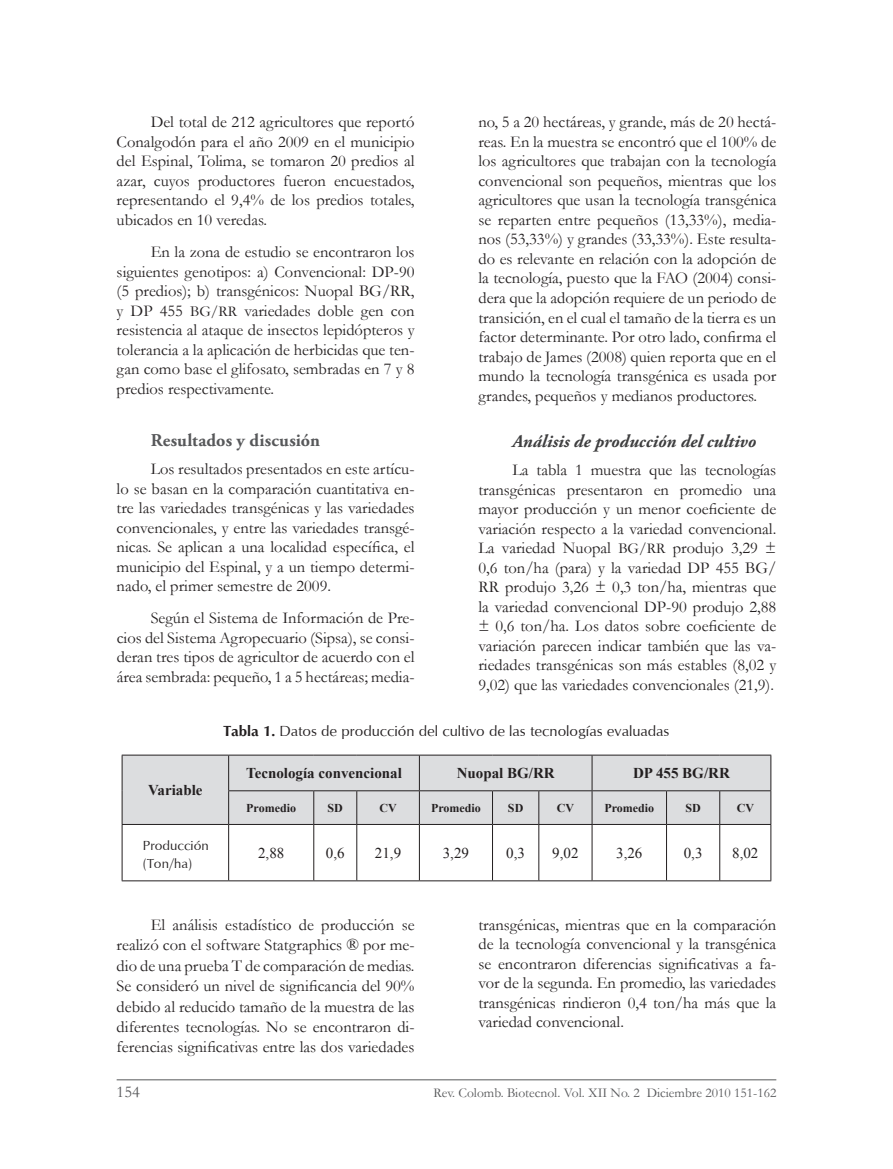
<style>
.page{position:relative;width:893px;height:1169px;background:#fff}
.page>*{position:absolute;margin:0;border:0;box-sizing:border-box;transform-origin:0 0}
.t1{font:italic 700 18px "Adobe Garamond Pro";color:#3e3e3f}
.t2{font:700 18px "Adobe Garamond Pro";letter-spacing:.01em;color:#57585a}
.t3{font:16.5px/19.5px "Garamond";color:#231f20;text-align:justify}
.t4{font:16.5px "Garamond";color:#57585a}
.t5{font:15px "Optimum";color:#231f20}
.t6{font:700 15px "Times New Roman";color:#231f20}
.t7{font:15px "Times New Roman";color:#231f20}
.t8{font:13.5px "Garamond";color:#57585a}
.t9{font:13.5px/18px "Optimum";color:#231f20}
.t10{font:700 12px "Times New Roman";color:#231f20}
.s1{font-size:15px}
.s2{font-weight:700}
</style>
<div class="page">
<hr style="left:117px;top:1079px;width:659px;height:1px;background:#57585a">
<div style="left:123px;top:755px;width:647px;height:69px;background:#dcdddf"></div>
<hr style="left:122px;top:754px;width:106px;height:1px;background:#231f20">
<hr style="left:122px;top:755px;width:1px;height:35px;background:#231f20">
<hr style="left:228px;top:754px;width:85px;height:1px;background:#231f20">
<hr style="left:228px;top:755px;width:1px;height:35px;background:#231f20">
<hr style="left:313px;top:754px;width:43px;height:1px;background:#231f20">
<hr style="left:356px;top:754px;width:63px;height:1px;background:#231f20">
<hr style="left:419px;top:754px;width:73px;height:1px;background:#231f20">
<hr style="left:419px;top:755px;width:1px;height:35px;background:#231f20">
<hr style="left:492px;top:754px;width:46px;height:1px;background:#231f20">
<hr style="left:538px;top:754px;width:53px;height:1px;background:#231f20">
<hr style="left:591px;top:754px;width:75px;height:1px;background:#231f20">
<hr style="left:591px;top:755px;width:1px;height:35px;background:#231f20">
<hr style="left:666px;top:754px;width:53px;height:1px;background:#231f20">
<hr style="left:719px;top:754px;width:52px;height:1px;background:#231f20">
<hr style="left:770px;top:755px;width:1px;height:35px;background:#231f20">
<hr style="left:122px;top:790px;width:1px;height:34px;background:#231f20">
<hr style="left:228px;top:790px;width:85px;height:1px;background:#231f20">
<hr style="left:228px;top:791px;width:1px;height:33px;background:#231f20">
<hr style="left:313px;top:790px;width:43px;height:1px;background:#231f20">
<hr style="left:313px;top:791px;width:1px;height:33px;background:#231f20">
<hr style="left:356px;top:790px;width:63px;height:1px;background:#231f20">
<hr style="left:356px;top:791px;width:1px;height:33px;background:#231f20">
<hr style="left:419px;top:790px;width:73px;height:1px;background:#231f20">
<hr style="left:419px;top:791px;width:1px;height:33px;background:#231f20">
<hr style="left:492px;top:790px;width:46px;height:1px;background:#231f20">
<hr style="left:492px;top:791px;width:1px;height:33px;background:#231f20">
<hr style="left:538px;top:790px;width:53px;height:1px;background:#231f20">
<hr style="left:538px;top:791px;width:1px;height:33px;background:#231f20">
<hr style="left:591px;top:790px;width:75px;height:1px;background:#231f20">
<hr style="left:591px;top:791px;width:1px;height:33px;background:#231f20">
<hr style="left:666px;top:790px;width:53px;height:1px;background:#231f20">
<hr style="left:666px;top:791px;width:1px;height:33px;background:#231f20">
<hr style="left:719px;top:790px;width:52px;height:1px;background:#231f20">
<hr style="left:719px;top:791px;width:1px;height:33px;background:#231f20">
<hr style="left:770px;top:791px;width:1px;height:33px;background:#231f20">
<hr style="left:122px;top:824px;width:106px;height:1px;background:#231f20">
<hr style="left:122px;top:824px;width:1px;height:56px;background:#231f20">
<hr style="left:228px;top:824px;width:85px;height:1px;background:#231f20">
<hr style="left:228px;top:824px;width:1px;height:56px;background:#231f20">
<hr style="left:313px;top:824px;width:43px;height:1px;background:#231f20">
<hr style="left:313px;top:824px;width:1px;height:56px;background:#231f20">
<hr style="left:356px;top:824px;width:63px;height:1px;background:#231f20">
<hr style="left:356px;top:824px;width:1px;height:56px;background:#231f20">
<hr style="left:419px;top:824px;width:73px;height:1px;background:#231f20">
<hr style="left:419px;top:824px;width:1px;height:56px;background:#231f20">
<hr style="left:492px;top:824px;width:46px;height:1px;background:#231f20">
<hr style="left:492px;top:824px;width:1px;height:56px;background:#231f20">
<hr style="left:538px;top:824px;width:53px;height:1px;background:#231f20">
<hr style="left:538px;top:824px;width:1px;height:56px;background:#231f20">
<hr style="left:591px;top:824px;width:75px;height:1px;background:#231f20">
<hr style="left:591px;top:824px;width:1px;height:56px;background:#231f20">
<hr style="left:666px;top:824px;width:53px;height:1px;background:#231f20">
<hr style="left:666px;top:824px;width:1px;height:56px;background:#231f20">
<hr style="left:719px;top:824px;width:52px;height:1px;background:#231f20">
<hr style="left:719px;top:824px;width:1px;height:56px;background:#231f20">
<hr style="left:770px;top:824px;width:1px;height:56px;background:#231f20">
<hr style="left:122px;top:880px;width:106px;height:1px;background:#231f20">
<hr style="left:228px;top:880px;width:85px;height:1px;background:#231f20">
<hr style="left:313px;top:880px;width:43px;height:1px;background:#231f20">
<hr style="left:356px;top:880px;width:63px;height:1px;background:#231f20">
<hr style="left:419px;top:880px;width:73px;height:1px;background:#231f20">
<hr style="left:492px;top:880px;width:46px;height:1px;background:#231f20">
<hr style="left:538px;top:880px;width:53px;height:1px;background:#231f20">
<hr style="left:591px;top:880px;width:75px;height:1px;background:#231f20">
<hr style="left:666px;top:880px;width:53px;height:1px;background:#231f20">
<hr style="left:719px;top:880px;width:52px;height:1px;background:#231f20">
<p class="t3" style="left:478px;top:112px;width:299px">no, 5 a 20 hectáreas, y grande, más de 20 hectá&shy;reas. En la muestra se encontró que el 100% de los agricultores que trabajan con la tecnología convencional son pequeños, mientras que los agricultores que usan la tecnología transgénica se reparten entre pequeños (13,33%), media&shy;nos (53,33%) y grandes (33,33%). Este resulta&shy;do es relevante en relación con la adopción de la tecnología, puesto que la FAO (2004) consi&shy;dera que la adopción requiere de un periodo de transición, en el cual el tamaño de la tierra es un factor determinante. Por otro lado, confirma el trabajo de James (2008) quien reporta que en el mundo la tecnología transgénica es usada por grandes, pequeños y medianos productores.</p>
<p class="t1" style="left:512px;top:431px;width:245px">Análisis de producción del cultivo</p>
<p class="t3" style="left:478px;top:459px;width:299px;text-indent:34px">La tabla 1 muestra que las tecnologías transgénicas presentaron en promedio una mayor producción y un menor coeficiente de variación respecto a la variedad convencional.<br>La variedad Nuopal <span class="s1">BG/RR</span> produjo 3,29 ± 0,6 ton/ha (para) y la variedad DP 455 BG/ RR produjo 3,26 ± 0,3 ton/ha, mientras que la variedad convencional DP-90 produjo 2,88 ± 0,6 ton/ha. Los datos sobre coeficiente de variación parecen indicar también que las va&shy;riedades transgénicas son más estables (8,02 y 9,02) que las variedades convencionales (21,9).</p>
<p class="t5" style="left:223px;top:722px;width:447px"><span class="s2">Tabla 1.</span> Datos de producción del cultivo de las tecnologías evaluadas</p>
<p class="t3" style="left:117px;top:112px;width:299px;text-indent:34px">Del total de 212 agricultores que reportó Conalgodón para el año 2009 en el municipio del Espinal, Tolima, se tomaron 20 predios al azar, cuyos productores fueron encuestados, representando el 9,4% de los predios totales, ubicados en 10 veredas.</p>
<p class="t3" style="left:117px;top:242px;width:299px;text-indent:34px">En la zona de estudio se encontraron los siguientes genotipos: a) Convencional: DP-90 (5 predios); b) transgénicos: Nuopal BG/RR, y DP 455 <span class="s1">BG/RR</span> variedades doble gen con resistencia al ataque de insectos lepidópteros y tolerancia a la aplicación de herbicidas que ten&shy;gan como base el glifosato, sembradas en 7 y 8 predios respectivamente.</p>
<p class="t2" style="left:151px;top:430px;width:171px">Resultados y discusión</p>
<p class="t3" style="left:117px;top:458px;width:299px;text-indent:34px">Los resultados presentados en este artícu&shy;lo se basan en la comparación cuantitativa en&shy;tre las variedades transgénicas y las variedades convencionales, y entre las variedades transgé&shy;nicas. Se aplican a una localidad específica, el municipio del Espinal, y a un tiempo determi&shy;nado, el primer semestre de 2009.</p>
<p class="t3" style="left:117px;top:608px;width:299px;text-indent:34px">Según el Sistema de Información de Pre&shy;cios del Sistema Agropecuario (Sipsa), se consi&shy;deran tres tipos de agricultor de acuerdo con el área sembrada: pequeño, 1 a 5 hectáreas; media-</p>
<p class="t6" style="left:148px;top:779px;width:56px">Variable</p>
<p class="t6" style="left:246px;top:762px;width:157px">Tecnología convencional</p>
<p class="t6" style="left:456px;top:762px;width:99px">Nuopal BG/RR</p>
<p class="t6" style="left:632px;top:762px;width:98px">DP 455 BG/RR</p>
<p class="t10" style="left:246px;top:799px;width:51px">Promedio</p>
<p class="t10" style="left:327px;top:799px;width:17px">SD</p>
<p class="t10" style="left:379px;top:799px;width:19px">CV</p>
<p class="t10" style="left:431px;top:799px;width:51px">Promedio</p>
<p class="t10" style="left:508px;top:799px;width:17px">SD</p>
<p class="t10" style="left:556px;top:799px;width:19px">CV</p>
<p class="t10" style="left:604px;top:799px;width:51px">Promedio</p>
<p class="t10" style="left:685px;top:799px;width:17px">SD</p>
<p class="t10" style="left:736px;top:799px;width:19px">CV</p>
<p class="t9" style="left:143px;top:836px;width:67px">Producción (Ton/ha)</p>
<p class="t7" style="left:258px;top:842px;width:28px">2,88</p>
<p class="t7" style="left:326px;top:842px;width:20px">0,6</p>
<p class="t7" style="left:375px;top:842px;width:28px">21,9</p>
<p class="t7" style="left:442px;top:842px;width:28px">3,29</p>
<p class="t7" style="left:506px;top:842px;width:20px">0,3</p>
<p class="t7" style="left:552px;top:842px;width:28px">9,02</p>
<p class="t7" style="left:616px;top:842px;width:28px">3,26</p>
<p class="t7" style="left:683px;top:842px;width:20px">0,3</p>
<p class="t7" style="left:731px;top:842px;width:28px">8,02</p>
<p class="t3" style="left:117px;top:914px;width:299px;line-height:20.4px;text-indent:34px">El análisis estadístico de producción se realizó con el software Statgraphics ® por me&shy;dio de una prueba T de comparación de medias.<br>Se consideró un nivel de significancia del 90% debido al reducido tamaño de la muestra de las diferentes tecnologías. No se encontraron di&shy;ferencias significativas entre las dos variedades</p>
<p class="t3" style="left:478px;top:914px;width:299px">transgénicas, mientras que en la comparación de la tecnología convencional y la transgénica se encontraron diferencias significativas a fa&shy;vor de la segunda. En promedio, las variedades transgénicas rindieron 0,4 ton/ha más que la variedad convencional.</p>
<p class="t4" style="left:117px;top:1081px;width:25px">154</p>
<p class="t8" style="left:433px;top:1083px;width:344px">Rev. Colomb. Biotecnol. Vol. XII No. 2 Diciembre 2010 151-162</p>
</div>
